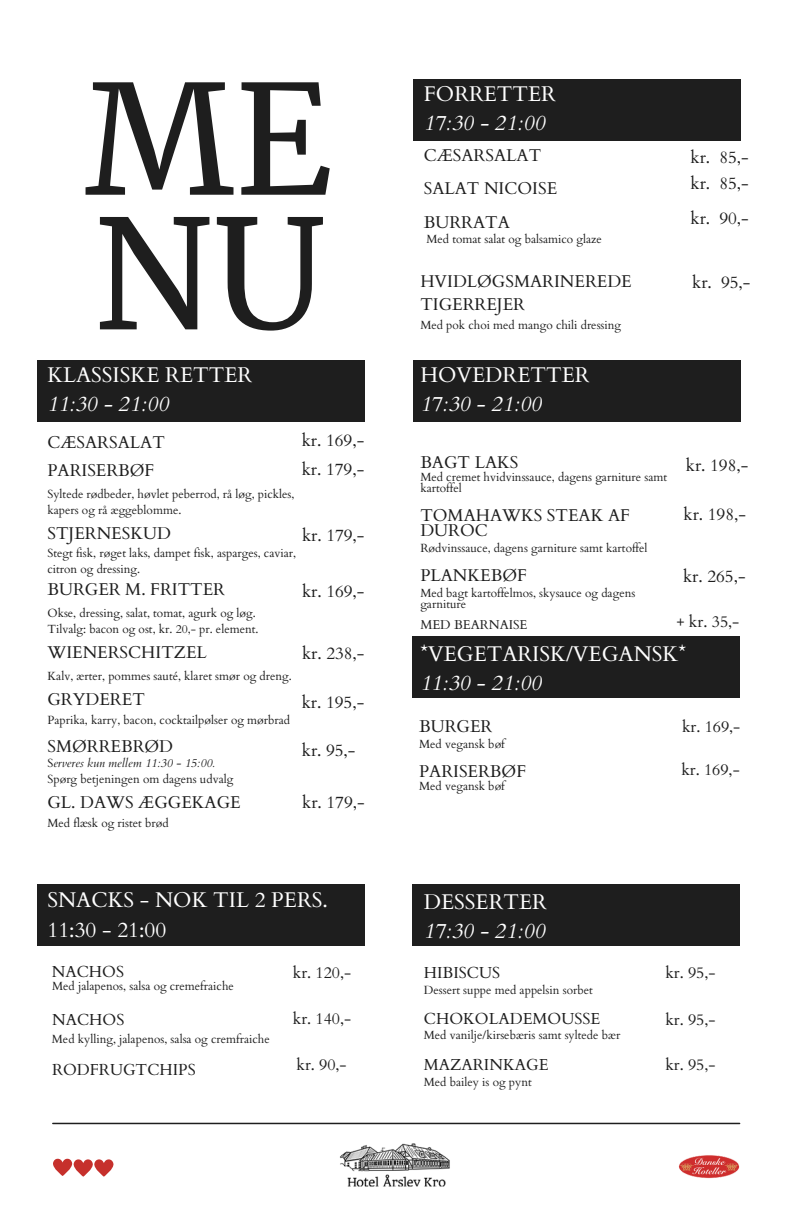
<style>
.page{position:relative;width:792px;height:1224px;background:#fff}
.page>*{position:absolute;margin:0;border:0;box-sizing:border-box;transform-origin:0 0}
.t1{font:151.3px "Merriweather";color:#1e1e1e}
.t2{font:21.3px/29.2px "Cardo";color:#fff}
.t3{font:italic 21.3px/29.2px "Cardo";color:#fff}
.t4{font:17.1px/15px "Cardo";color:#1e1e1e}
.t5{font:16.1px "Cardo";color:#1e1e1e}
.t6{font:16px "Cardo";color:#1e1e1e}
.t7{font:12.8px "Cardo";color:#1e1e1e}
.t8{font:11.8px/16.5px "Cardo";color:#1e1e1e}
.t9{font:italic 11.8px "Cardo";color:#1e1e1e}
.s1{font-style:normal}
.s2{font-style:italic}
</style>
<div class="page">
<hr style="left:53px;top:1123px;width:687px;height:1px;background:#1e1e1e">
<div style="left:37px;top:360px;width:328px;height:62px;background:#1e1e1e"></div>
<div style="left:413px;top:79px;width:327px;height:62px;background:#1e1e1e"></div>
<div style="left:413px;top:360px;width:327px;height:62px;background:#1e1e1e"></div>
<div style="left:37px;top:885px;width:328px;height:61px;background:#1e1e1e"></div>
<div style="left:412px;top:885px;width:328px;height:61px;background:#1e1e1e"></div>
<img style="left:340px;top:1143px;width:110px;height:44px">
<img style="left:679px;top:1155px;width:60px;height:24px">
<svg style="left:53px;top:1158px;width:61px;height:19px"></svg>
<div style="left:412px;top:637px;width:328px;height:61px;background:#1e1e1e"></div>
<h3 class="t1" style="left:85px;top:46px;width:250px">ME</h3>
<h3 class="t1" style="left:92px;top:180px;width:234px">NU</h3>
<h4 class="t2" style="left:47px;top:361px;width:206px">KLASSISKE RETTER</h4>
<h4 class="t3" style="left:47px;top:390px;width:123px">11:30 - 21:00</h4>
<h3 class="t4" style="left:47px;top:435px;width:119px">CÆSARSALAT</h3>
<h4 class="t4" style="left:302px;top:433px;width:64px">kr. 169,-</h4>
<h4 class="t4" style="left:47px;top:463px;width:108px">PARISERBØF</h4>
<h4 class="t4" style="left:302px;top:462px;width:64px">kr. 179,-</h4>
<p class="t8" style="left:47px;top:486px;width:249px">Syltede rødbeder, høvlet peberrod, rå løg, pickles, kapers og rå æggeblomme.</p>
<h3 class="t8" style="left:47px;top:545px;width:250px">Stegt fisk, røget laks, dampet fisk, asparges, caviar, citron og dressing.</h3>
<h3 class="t4" style="left:47px;top:526px;width:125px">STJERNESKUD</h3>
<h4 class="t4" style="left:47px;top:583px;width:179px">BURGER M. FRITTER</h4>
<p class="t4" style="left:302px;top:528px;width:64px">kr. 179,-</p>
<h3 class="t4" style="left:302px;top:584px;width:64px">kr. 169,-</h3>
<p class="t8" style="left:47px;top:605px;width:210px">Okse, dressing, salat, tomat, agurk og løg.</p>
<h3 class="t8" style="left:47px;top:621px;width:213px">Tilvalg: bacon og ost, kr. 20,- pr. element.</h3>
<p class="t4" style="left:47px;top:645px;width:161px">WIENERSCHITZEL</p>
<h4 class="t8" style="left:47px;top:668px;width:246px">Kalv, ærter, pommes sauté, klaret smør og dreng.</h4>
<h4 class="t4" style="left:47px;top:692px;width:99px">GRYDERET</h4>
<h4 class="t4" style="left:47px;top:739px;width:127px">SMØRREBRØD</h4>
<h3 class="t8" style="left:47px;top:712px;width:244px">Paprika, karry, bacon, cocktailpølser og mørbrad</h3>
<p class="t9" style="left:47px;top:755px;width:169px"><span class="s1">S</span>erveres kun mellem 11:30 - 15:00.</p>
<h3 class="t8" style="left:47px;top:771px;width:187px">Spørg betjeningen om dagens udvalg</h3>
<p class="t4" style="left:47px;top:795px;width:195px">GL. DAWS ÆGGEKAGE</p>
<p class="t8" style="left:47px;top:815px;width:123px">Med flæsk og ristet brød</p>
<p class="t4" style="left:302px;top:646px;width:64px">kr. 238,-</p>
<h4 class="t4" style="left:302px;top:696px;width:64px">kr. 195,-</h4>
<p class="t4" style="left:302px;top:743px;width:55px">kr. 95,-</p>
<p class="t4" style="left:302px;top:795px;width:64px">kr. 179,-</p>
<h3 class="t3" style="left:424px;top:80px;width:134px"><span class="s1">FORRETTER<br></span>17:30 - 21:00</h3>
<h4 class="t4" style="left:424px;top:148px;width:119px">CÆSARSALAT</h4>
<p class="t4" style="left:691px;top:150px;width:60px">kr. 85,-</p>
<h3 class="t4" style="left:424px;top:181px;width:135px">SALAT NICOISE</h3>
<p class="t4" style="left:691px;top:177px;width:60px">kr. 85,-</p>
<h4 class="t8" style="left:426px;top:231px;width:177px">Med tomat salat og balsamico glaze</h4>
<h2 class="t4" style="left:424px;top:215px;width:88px">BURRATA</h2>
<h3 class="t4" style="left:691px;top:211px;width:60px">kr. 90,-</h3>
<h4 class="t4" style="left:420px;top:270px;width:213px;line-height:23.2px">HVIDLØGSMARINEREDE<br>TIGERREJER</h4>
<p class="t4" style="left:692px;top:275px;width:60px">kr. 95,-</p>
<h4 class="t8" style="left:420px;top:317px;width:202px">Med pok choi med mango chili dressing</h4>
<h4 class="t2" style="left:420px;top:361px;width:171px">HOVEDRETTER<br><span class="s2">17:30 - 21:00</span></h4>
<h4 class="t4" style="left:420px;top:455px;width:100px">BAGT LAKS</h4>
<h3 class="t8" style="left:420px;top:472px;width:248px;line-height:10.5px">Med cremet hvidvinssauce, dagens garniture samt kartoffel</h3>
<p class="t4" style="left:420px;top:508px;width:211px">TOMAHAWKS STEAK AF<br>DUROC</p>
<h2 class="t4" style="left:420px;top:569px;width:108px">PLANKEBØF</h2>
<h3 class="t8" style="left:420px;top:540px;width:229px">Rødvinssauce, dagens garniture samt kartoffel</h3>
<h4 class="t8" style="left:420px;top:588px;width:217px;line-height:10.5px">Med bagt kartoffelmos, skysauce og dagens garniture</h4>
<p class="t7" style="left:420px;top:616px;width:109px">MED BEARNAISE</p>
<h3 class="t4" style="left:686px;top:458px;width:64px">kr. 198,-</h3>
<h4 class="t4" style="left:684px;top:508px;width:64px">kr. 198,-</h4>
<h3 class="t4" style="left:683px;top:570px;width:64px">kr. 265,-</h3>
<h3 class="t5" style="left:676px;top:611px;width:65px">+ kr. 35,-</h3>
<h2 class="t2" style="left:420px;top:639px;width:267px">*VEGETARISK/VEGANSK*<br><span class="s2">11:30 - 21:00</span></h2>
<h3 class="t4" style="left:419px;top:719px;width:75px">BURGER</h3>
<h3 class="t4" style="left:419px;top:764px;width:108px">PARISERBØF</h3>
<p class="t6" style="left:682px;top:717px;width:60px">kr. 169,-</p>
<h2 class="t8" style="left:419px;top:736px;width:87px">Med vegansk bøf</h2>
<h3 class="t8" style="left:419px;top:778px;width:87px">Med vegansk bøf</h3>
<p class="t6" style="left:681px;top:759px;width:60px">kr. 169,-</p>
<p class="t2" style="left:47px;top:886px;width:282px">SNACKS - NOK TIL 2 PERS.<br>11:30 - 21:00</p>
<h3 class="t3" style="left:424px;top:887px;width:125px"><span class="s1">DESSERTER<br></span>17:30 - 21:00</h3>
<p class="t6" style="left:52px;top:961px;width:74px">NACHOS</p>
<h4 class="t6" style="left:293px;top:962px;width:60px">kr. 120,-</h4>
<h3 class="t6" style="left:424px;top:962px;width:78px">HIBISCUS</h3>
<p class="t6" style="left:665px;top:962px;width:52px">kr. 95,-</p>
<h4 class="t8" style="left:52px;top:978px;width:183px">Med jalapenos, salsa og cremefraiche</h4>
<h2 class="t8" style="left:424px;top:983px;width:171px">Dessert suppe med appelsin sorbet</h2>
<h5 class="t6" style="left:52px;top:1009px;width:74px">NACHOS</h5>
<h4 class="t6" style="left:293px;top:1009px;width:60px">kr. 140,-</h4>
<h3 class="t8" style="left:52px;top:1031px;width:219px">Med kylling, jalapenos, salsa og cremfraiche</h3>
<h4 class="t6" style="left:52px;top:1059px;width:145px">RODFRUGTCHIPS</h4>
<p class="t6" style="left:297px;top:1054px;width:52px">kr. 90,-</p>
<p class="t6" style="left:424px;top:1008px;width:178px">CHOKOLADEMOUSSE</p>
<h3 class="t6" style="left:424px;top:1054px;width:126px">MAZARINKAGE</h3>
<h4 class="t8" style="left:424px;top:1027px;width:198px">Med vanilje/kirsebæris samt syltede bær</h4>
<h3 class="t8" style="left:424px;top:1074px;width:110px">Med bailey is og pynt</h3>
<h4 class="t6" style="left:665px;top:1009px;width:52px">kr. 95,-</h4>
<p class="t6" style="left:665px;top:1054px;width:52px">kr. 95,-</p>
</div>
